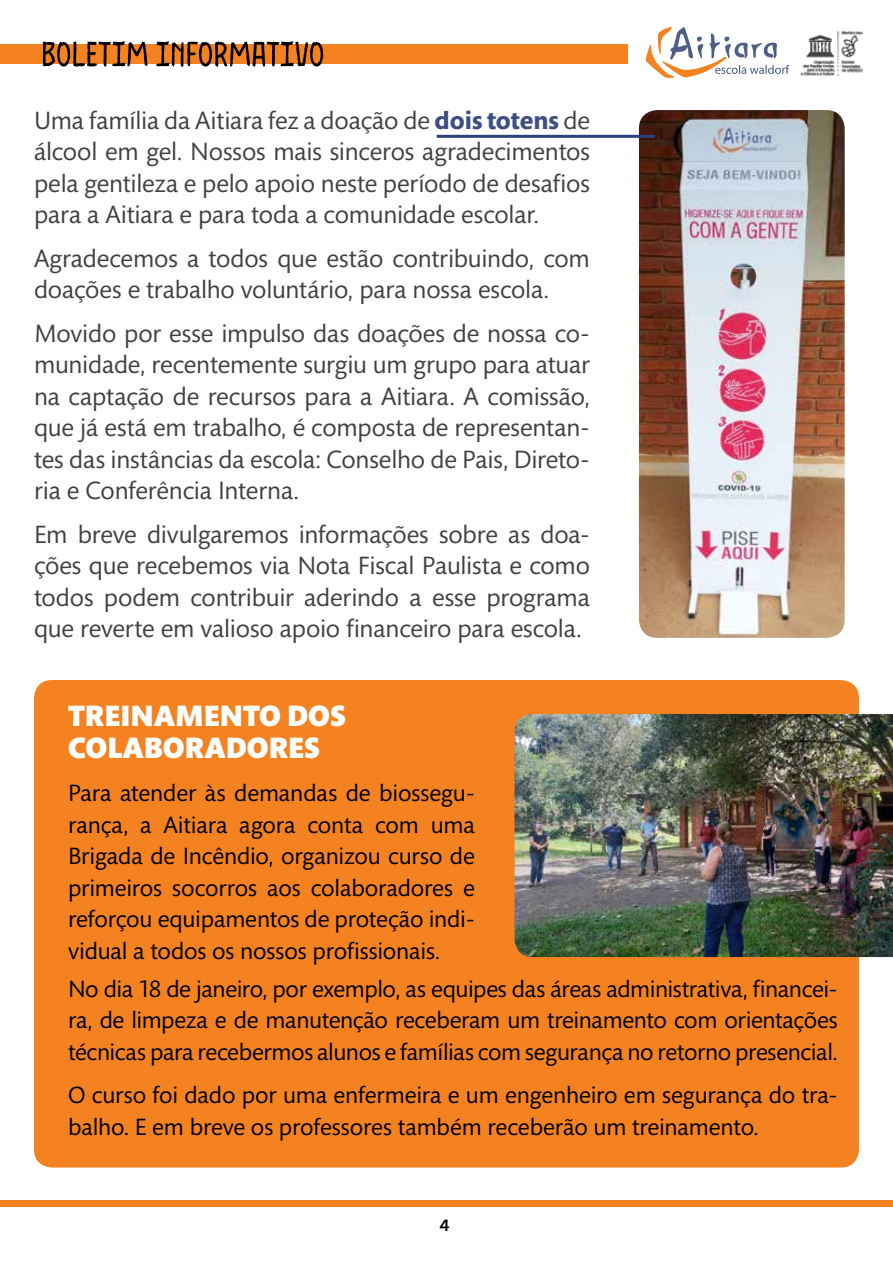
<style>
.page{position:relative;width:893px;height:1263px;background:#fff}
.page>*{position:absolute;margin:0;border:0;box-sizing:border-box;transform-origin:0 0}
.t1{font:900 30px/31.5px "Mundo Sans Std";color:#fff}
.t2{font:25.5px/31.5px "Mundo Sans Std";letter-spacing:-.005em;color:#414042;text-align:justify}
.t3{font:24px/31.5px "Mundo Sans Std";letter-spacing:-.01em;color:#000;text-align:justify}
.t4{font:700 16.5px "Baar Philos";color:#000}
.s1{font-weight:700;color:#3e4e84}
</style>
<div class="page">
<div style="left:0;top:1200px;width:893px;height:6px;background:#f58220"></div>
<img style="left:800px;top:31px;width:63px;height:45px">
<svg style="left:646px;top:27px;width:143px;height:51px"></svg>
<div style="left:0;top:44px;width:627px;height:20px;background:#f58220"></div>
<svg style="left:42px;top:41px;width:281px;height:26px"></svg>
<div style="left:34px;top:680px;width:825px;height:487px;background:#f58220;border-radius:18px"></div>
<img style="left:514px;top:714px;width:379px;height:243px">
<img style="left:639px;top:110px;width:206px;height:528px">
<hr style="left:437px;top:135px;width:218px;height:3px;background:#29417c">
<p class="t2" style="left:34px;top:105px;width:557px">Uma família da Aitiara fez a doação de <span class="s1">dois totens</span> de álcool em gel. Nossos mais sinceros agradecimentos pela gentileza e pelo apoio neste período de desafios para a Aitiara e para toda a comunidade escolar.</p>
<p class="t2" style="left:34px;top:243px;width:557px">Agradecemos a todos que estão contribuindo, com doações e trabalho voluntário, para nossa escola.</p>
<p class="t2" style="left:34px;top:318px;width:557px">Movido por esse impulso das doações de nossa co&shy;munidade, recentemente surgiu um grupo para atuar na captação de recursos para a Aitiara. A comissão, que já está em trabalho, é composta de representan&shy;tes das instâncias da escola: Conselho de Pais, Direto&shy;ria e Conferência Interna.</p>
<p class="t2" style="left:34px;top:519px;width:558px">Em breve divulgaremos informações sobre as doa&shy;ções que recebemos via Nota Fiscal Paulista e como todos podem contribuir aderindo a esse programa que reverte em valioso apoio financeiro para escola.</p>
<p class="t1" style="left:68px;top:701px;width:279px">TREINAMENTO DOS<br>COLABORADORES</p>
<p class="t3" style="left:68px;top:778px;width:408px">Para atender às demandas de biossegu&shy;rança, a Aitiara agora conta com uma Brigada de Incêndio, organizou curso de primeiros socorros aos colaboradores e reforçou equipamentos de proteção indi&shy;vidual a todos os nossos profissionais.</p>
<p class="t3" style="left:68px;top:973px;width:771px">No dia 18 de janeiro, por exemplo, as equipes das áreas administrativa, financei&shy;ra, de limpeza e de manutenção receberam um treinamento com orientações técnicas para recebermos alunos e famílias com segurança no retorno presencial.</p>
<p class="t3" style="left:68px;top:1080px;width:771px">O curso foi dado por uma enfermeira e um engenheiro em segurança do tra&shy;balho. E em breve os professores também receberão um treinamento.</p>
<p class="t4" style="left:439px;top:1216px;width:12px">4</p>
</div>
